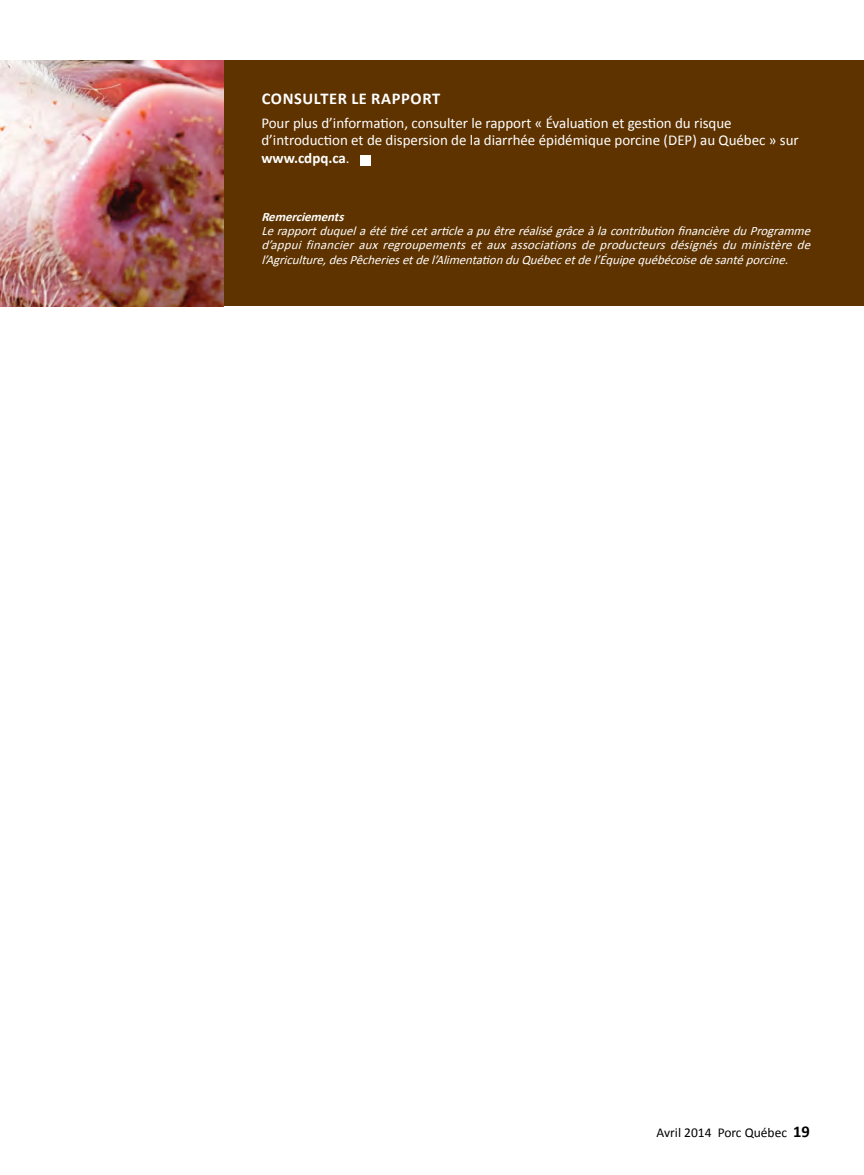
<style>
.page{position:relative;width:864px;height:1175px;background:#fff}
.page>*{position:absolute;margin:0;border:0;box-sizing:border-box;transform-origin:0 0}
.t1{font:700 16.5px "Calibri";color:#fff}
.t2{font:15px/17.7px "Calibri";color:#fff}
.t3{font:13.5px "Calibri";color:#000}
.t4{font:italic 12.75px/14.2px "Calibri";color:#fff;text-align:justify}
.t5{font:italic 700 12.75px "Calibri";color:#fff}
.s1{font-weight:700}
.s2{font-weight:700;font-size:16.5px}
</style>
<div class="page">
<div style="left:222px;top:61px;width:642px;height:245px;background:#5e3300"></div>
<img style="left:0;top:61px;width:224px;height:245px">
<div style="left:360px;top:155px;width:10px;height:11px;background:#fff"></div>
<p class="t1" style="left:262px;top:88px;width:17px">CONSULTER</p>
<p class="t1" style="left:351px;top:88px;width:31px">LE RAPPORT</p>
<p class="t2" style="left:261px;top:113px;width:539px">Pour plus d’information, consulter le rapport « Évaluation et gestion du risque d’introduction et de dispersion de la diarrhée épidémique porcine (DEP) au Québec » sur<br><span class="s1">WWW.CDPQ.CA</span>.</p>
<p class="t5" style="left:261px;top:209px;width:88px">Remerciements</p>
<p class="t4" style="left:261px;top:223px;width:554px">LerapportduquelaététirécetarticleapuêtreréaliségrâceàlacontributionfinancièreduProgramme d’appui financier aux regroupements et aux associations de producteurs désignés du ministère de l’Agriculture,desPêcheriesetdel’AlimentationduQuébecetdel’Équipequébécoisedesantéporcine.</p>
<p class="t3" style="left:657px;top:1124px;width:155px">Avril 2014 Porc Québec <span class="s2">19</span></p>
</div>
